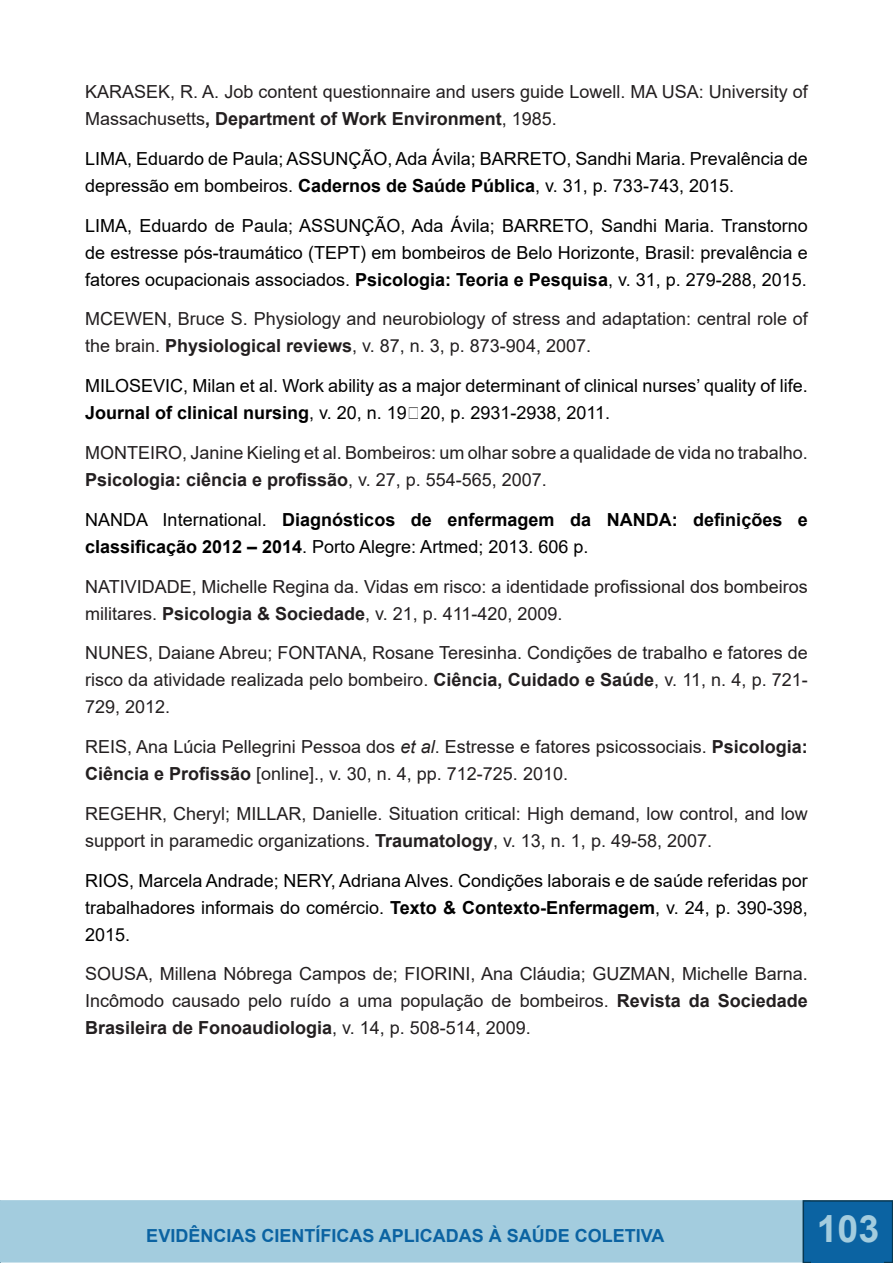
<style>
.page{position:relative;width:893px;height:1263px;background:#fff}
.page>*{position:absolute;margin:0;border:0;box-sizing:border-box;transform-origin:0 0}
.t1{font:700 37.5px "Arial";color:#a3ccde}
.Default{font:18px/27px "Arial";color:#231f20}
.Default-2{font:18px/27px "Arial";color:#000}
.Default-3{font:700 18px/27px "Arial";color:#000}
.t2{font:700 18px "Arial";color:#0b63a2}
.s1{font-weight:700}
.s2{font-weight:400}
.s3{font-style:italic}
</style>
<div class="page">
<div style="left:0;top:1201px;width:810px;height:61px;background:#a3ccde"></div>
<div style="left:0;top:1200px;width:810px;height:62px;border:2px solid #a3ccde"></div>
<div style="left:802px;top:1200px;width:91px;height:63px;background:#0b63a2;border:2px solid #073852"></div>
<div style="left:812px;top:1214px;width:72px;height:48px;background:#0b63a2"></div>
<p class="Default" style="left:85px;top:78px;width:724px">KARASEK, R. A. Job content questionnaire and users guide Lowell. MA USA: University of<br>Massachusetts<span class="s1">, Department of Work Environment</span>, 1985.</p>
<p class="Default-2" style="left:85px;top:145px;width:724px">LIMA, Eduardo de Paula; ASSUNÇÃO, Ada Ávila; BARRETO, Sandhi Maria. Prevalência de depressão em bombeiros. <span class="s1">Cadernos de Saúde Pública</span>, v. 31, p. 733-743, 2015.</p>
<p class="Default-2" style="left:85px;top:212px;width:724px;text-align:justify">LIMA, Eduardo de Paula; ASSUNÇÃO, Ada Ávila; BARRETO, Sandhi Maria. Transtorno de estresse pós-traumático (TEPT) em bombeiros de Belo Horizonte, Brasil: prevalência e fatores ocupacionais associados. <span class="s1">Psicologia: Teoria e Pesquisa</span>, v. 31, p. 279-288, 2015.</p>
<p class="Default" style="left:85px;top:305px;width:724px">MCEWEN, Bruce S. Physiology and neurobiology of stress and adaptation: central role of the brain. <span class="s1">Physiological reviews</span>, v. 87, n. 3, p. 873-904, 2007.</p>
<p class="Default-2" style="left:85px;top:372px;width:724px">MILOSEVIC, Milan et al. Work ability as a major determinant of clinical nurses’ quality of life.<br><span class="s1">Journal of clinical nursing</span>, v. 20, n. 19‐20, p. 2931-2938, 2011.</p>
<p class="Default" style="left:85px;top:439px;width:724px">MONTEIRO, Janine Kieling et al. Bombeiros: um olhar sobre a qualidade de vida no trabalho.<br><span class="s1">Psicologia: ciência e profissão</span>, v. 27, p. 554-565, 2007.</p>
<p class="Default-3" style="left:85px;top:506px;width:724px"><span class="s2">NANDA International.</span> Diagnósticos de enfermagem da NANDA: definições e classificação 2012 – 2014<span class="s2">. Porto Alegre: Artmed; 2013. 606 p.</span></p>
<p class="Default" style="left:85px;top:573px;width:724px">NATIVIDADE, Michelle Regina da. Vidas em risco: a identidade profissional dos bombeiros militares. <span class="s1">Psicologia &amp; Sociedade</span>, v. 21, p. 411-420, 2009.</p>
<p class="Default" style="left:85px;top:639px;width:724px;text-align:justify">NUNES, Daiane Abreu; FONTANA, Rosane Teresinha. Condições de trabalho e fatores de risco da atividade realizada pelo bombeiro. <span class="s1">Ciência, Cuidado e Saúde</span>, v. 11, n. 4, p. 721- 729, 2012.</p>
<p class="Default" style="left:85px;top:733px;width:724px">REIS, Ana Lúcia Pellegrini Pessoa dos <span class="s3">et al</span>. Estresse e fatores psicossociais. <span class="s1">Psicologia:<br>Ciência e Profissão</span> [online]., v. 30, n. 4, pp. 712-725. 2010.</p>
<p class="Default" style="left:85px;top:800px;width:724px">REGEHR, Cheryl; MILLAR, Danielle. Situation critical: High demand, low control, and low support in paramedic organizations. <span class="s1">Traumatology</span>, v. 13, n. 1, p. 49-58, 2007.</p>
<p class="Default-2" style="left:85px;top:867px;width:724px;text-align:justify">RIOS, Marcela Andrade; NERY, Adriana Alves. Condições laborais e de saúde referidas por trabalhadores informais do comércio. <span class="s1">Texto &amp; Contexto-Enfermagem</span>, v. 24, p. 390-398, 2015.</p>
<p class="Default" style="left:85px;top:960px;width:724px;text-align:justify">SOUSA, Millena Nóbrega Campos de; FIORINI, Ana Cláudia; GUZMAN, Michelle Barna.<br>Incômodo causado pelo ruído a uma população de bombeiros. <span class="s1">Revista da Sociedade Brasileira de Fonoaudiologia</span>, v. 14, p. 508-514, 2009.</p>
<p class="t2" style="left:146px;top:1223px;width:520px">EVIDÊNCIAS CIENTÍFICAS APLICADAS À SAÚDE COLETIVA</p>
<h1 class="t1" style="left:817px;top:1202px;width:64px">103</h1>
</div>
